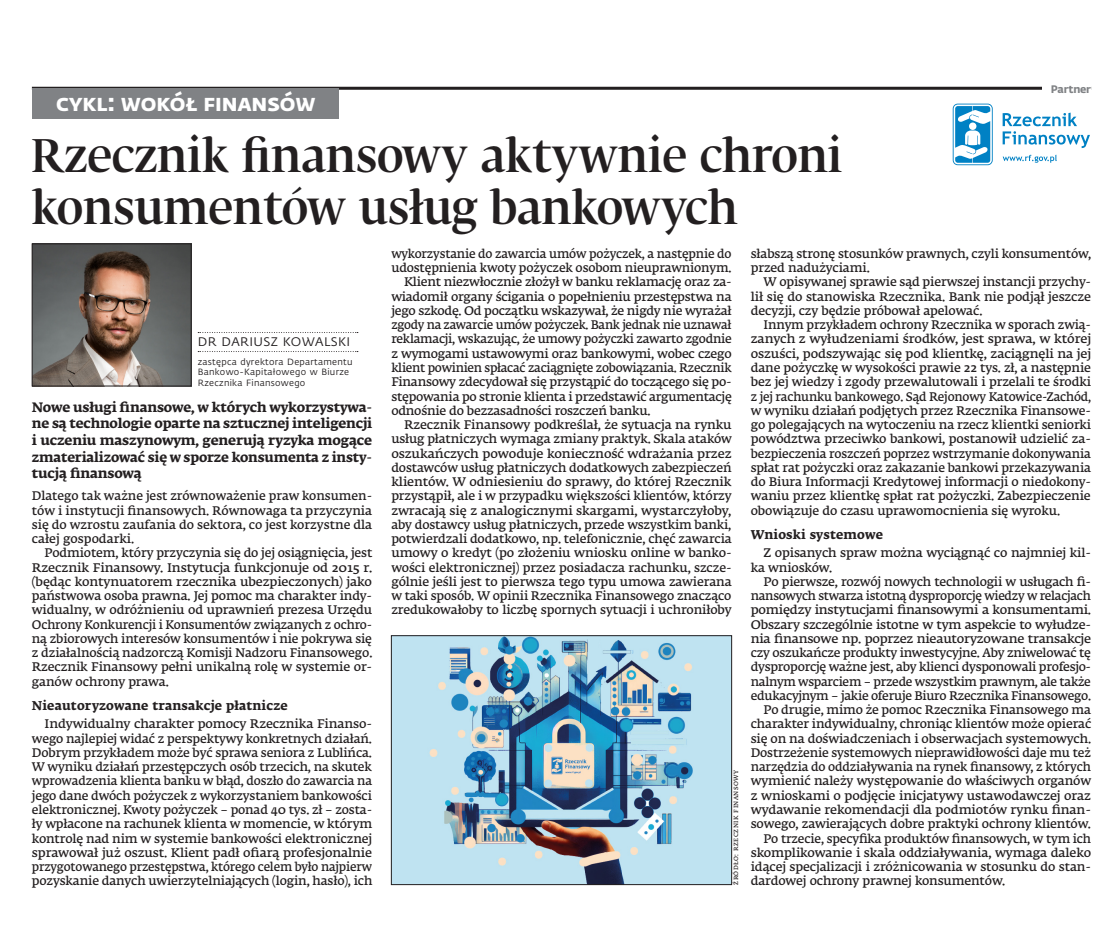
<style>
.page{position:relative;width:1106px;height:936px;background:#fff}
.page>*{position:absolute;margin:0;border:0;box-sizing:border-box;transform-origin:0 0}
.tytul_Bs_1w-00{font:600 46.5px/52.5px "Fedra Serif Display";letter-spacing:.01em;color:#231f20;scale:.95 1}
.lead_s14-02{font:700 24px "Fedra Sans Std";color:#fff}
.tresc_s8_J_no-04{font:700 13.5px/16.5px "Fedra Serif A Std";letter-spacing:-.01em;color:#231f20;text-align:justify}
.srodtyt_ss8_tytul-0{font:700 12.6px "Fedra Serif A Std";letter-spacing:.015em;color:#231f20}
.tresc_s8_J-04{font:12.3px/14.2px "Fedra Serif A Std Demi";letter-spacing:-.01em;color:#231f20;text-align:justify}
.tresc_s8_J_no-04-2{font:12.3px/14.2px "Fedra Serif A Std Demi";color:#231f20;text-align:justify}
.tresc_s8_J-04-2{font:12.3px/14.2px "Fedra Serif A Std Demi";letter-spacing:-.01em;color:#231f20;scale:.96 1}
.internet_ss7-09{font:12.3px "Fedra Sans Std";letter-spacing:.03em;color:#231f20}
.obrazek-tyt_lead_ss{font:700 10.8px "Fedra Sans Std";letter-spacing:-.02em;color:#808285}
.funkcja_ss5_info-09{font:9px/10.5px "Fedra Sans Std";letter-spacing:.03em;color:#231f20}
.obrazek-pod_foto_au{font:6px "Fedra Serif A Std Demi";letter-spacing:.075em;color:#231f20}
</style>
<div class="page">
<hr style="left:32px;top:87px;width:1059px;height:3px;background:#231f20">
<div style="left:32px;top:88px;width:307px;height:31px;background:#808285"></div>
<svg style="left:952px;top:104px;width:40px;height:61px"></svg>
<svg style="left:1002px;top:113px;width:88px;height:35px"></svg>
<svg style="left:1002px;top:155px;width:54px;height:8px"></svg>
<div style="left:1042px;top:83px;width:49px;height:11px;background:#fff"></div>
<svg style="left:198px;top:332px;width:160px;height:1px"></svg>
<svg style="left:198px;top:351px;width:160px;height:1px"></svg>
<img style="left:34px;top:246px;width:155px;height:138px">
<div style="left:32px;top:244px;width:159px;height:142px;border:1px solid #231f20"></div>
<img style="left:393px;top:637px;width:337px;height:245px">
<div style="left:391px;top:635px;width:341px;height:249px;border:1px solid #231f20"></div>
<p class="lead_s14-02" style="left:56px;top:87px;width:261px">cykl: wokół finansów</p>
<p class="tytul_Bs_1w-00" style="left:32px;top:134px;width:854px">Rzecznik finansowy aktywnie chroni konsumentów usług bankowych</p>
<p class="obrazek-tyt_lead_ss" style="left:1050px;top:82px;width:42px">Partner</p>
<p class="internet_ss7-09" style="left:198px;top:334px;width:154px">DR DARIUSZ KOWALSKI</p>
<p class="funkcja_ss5_info-09" style="left:198px;top:356px;width:156px">zastępca dyrektora Departamentu<br>Bankowo-Kapitałowego w Biurze<br>Rzecznika Finansowego</p>
<p class="tresc_s8_J_no-04" style="left:32px;top:400px;width:342px">Nowe usługi finansowe, w których wykorzystywa&shy;ne są technologie oparte na sztucznej inteligencji i uczeniu maszynowym, generują ryzyka mogące zmaterializować się w sporze konsumenta z insty&shy;tucją finansową</p>
<p class="tresc_s8_J_no-04-2" style="left:32px;top:490px;width:342px">Dlatego tak ważne jest zrównoważenie praw konsumen&shy;tów i instytucji finansowych. Równowaga ta przyczynia się do wzrostu zaufania do sektora, co jest korzystne dla całej gospodarki.</p>
<p class="tresc_s8_J-04" style="left:32px;top:547px;width:342px;text-indent:13px">Podmiotem, który przyczynia się do jej osiągnięcia, jest Rzecznik Finansowy. Instytucja funkcjonuje od 2015 r. (będąc kontynuatorem rzecznika ubezpieczonych) jako państwowa osoba prawna. Jej pomoc ma charakter indy&shy;widualny, w odróżnieniu od uprawnień prezesa Urzędu Ochrony Konkurencji i Konsumentów związanych z ochro&shy;ną zbiorowych interesów konsumentów i nie pokrywa się z działalnością nadzorczą Komisji Nadzoru Finansowego.<br>Rzecznik Finansowy pełni unikalną rolę w systemie or&shy;ganów ochrony prawa.</p>
<p class="srodtyt_ss8_tytul-0" style="left:32px;top:697px;width:257px">Nieautoryzowane transakcje płatnicze</p>
<p class="tresc_s8_J-04" style="left:32px;top:718px;width:342px;text-indent:13px">Indywidualny charakter pomocy Rzecznika Finanso&shy;wego najlepiej widać z perspektywy konkretnych działań.<br>Dobrym przykładem może być sprawa seniora z Lublińca.<br>W wyniku działań przestępczych osób trzecich, na skutek wprowadzenia klienta banku w błąd, doszło do zawarcia na jego dane dwóch pożyczek z wykorzystaniem bankowości elektronicznej. Kwoty pożyczek – ponad 40 tys. zł – zosta&shy;ły wpłacone na rachunek klienta w momencie, w którym kontrolę nad nim w systemie bankowości elektronicznej sprawował już oszust. Klient padł ofiarą profesjonalnie przygotowanego przestępstwa, którego celem było najpierw pozyskanie danych uwierzytelniających (login, hasło), ich</p>
<p class="tresc_s8_J-04-2" style="left:391px;top:247px;width:356px">wykorzystanie do zawarcia umów pożyczek, a następnie do udostępnienia kwoty pożyczek osobom nieuprawnionym.</p>
<p class="tresc_s8_J-04" style="left:391px;top:276px;width:342px;text-indent:13px">Klient niezwłocznie złożył w banku reklamację oraz za&shy;wiadomił organy ścigania o popełnieniu przestępstwa na jego szkodę. Od początku wskazywał, że nigdy nie wyrażał zgody na zawarcie umów pożyczek. Bank jednak nie uznawał reklamacji, wskazując, że umowy pożyczki zawarto zgodnie z wymogami ustawowymi oraz bankowymi, wobec czego klient powinien spłacać zaciągnięte zobowiązania. Rzecznik Finansowy zdecydował się przystąpić do toczącego się po&shy;stępowania po stronie klienta i przedstawić argumentację odnośnie do bezzasadności roszczeń banku.</p>
<p class="tresc_s8_J-04" style="left:391px;top:418px;width:342px;text-indent:13px">Rzecznik Finansowy podkreślał, że sytuacja na rynku usług płatniczych wymaga zmiany praktyk. Skala ataków oszukańczych powoduje konieczność wdrażania przez dostawców usług płatniczych dodatkowych zabezpieczeń klientów. W odniesieniu do sprawy, do której Rzecznik przystąpił, ale i w przypadku większości klientów, którzy zwracają się z analogicznymi skargami, wystarczyłoby, aby dostawcy usług płatniczych, przede wszystkim banki, potwierdzali dodatkowo, np. telefonicznie, chęć zawarcia umowy o kredyt (po złożeniu wniosku online w banko&shy;wości elektronicznej) przez posiadacza rachunku, szcze&shy;gólnie jeśli jest to pierwsza tego typu umowa zawierana w taki sposób. W opinii Rzecznika Finansowego znacząco zredukowałoby to liczbę spornych sytuacji i uchroniłoby</p>
<p class="obrazek-pod_foto_au" style="left:732px;top:884px;width:116px;rotate:-90deg">ŹRÓDŁO: RZECZNIK FINANSOWY</p>
<p class="tresc_s8_J-04" style="left:750px;top:247px;width:342px">słabszą stronę stosunków prawnych, czyli konsumentów, przed nadużyciami.</p>
<p class="tresc_s8_J-04" style="left:750px;top:276px;width:342px;text-indent:13px">W opisywanej sprawie sąd pierwszej instancji przychy&shy;lił się do stanowiska Rzecznika. Bank nie podjął jeszcze decyzji, czy będzie próbował apelować.</p>
<p class="tresc_s8_J-04" style="left:750px;top:319px;width:342px;text-indent:13px">Innym przykładem ochrony Rzecznika w sporach zwią&shy;zanych z wyłudzeniami środków, jest sprawa, w której oszuści, podszywając się pod klientkę, zaciągnęli na jej dane pożyczkę w wysokości prawie 22 tys. zł, a następnie bez jej wiedzy i zgody przewalutowali i przelali te środki z jej rachunku bankowego. Sąd Rejonowy Katowice-Zachód, w wyniku działań podjętych przez Rzecznika Finansowe&shy;go polegających na wytoczeniu na rzecz klientki seniorki powództwa przeciwko bankowi, postanowił udzielić za&shy;bezpieczenia roszczeń poprzez wstrzymanie dokonywania spłat rat pożyczki oraz zakazanie bankowi przekazywania do Biura Informacji Kredytowej informacji o niedokony&shy;waniu przez klientkę spłat rat pożyczki. Zabezpieczenie obowiązuje do czasu uprawomocnienia się wyroku.</p>
<p class="srodtyt_ss8_tytul-0" style="left:750px;top:526px;width:134px">Wnioski systemowe</p>
<p class="tresc_s8_J-04" style="left:750px;top:547px;width:342px;text-indent:13px">Z opisanych spraw można wyciągnąć co najmniej kil&shy;ka wniosków.</p>
<p class="tresc_s8_J-04" style="left:750px;top:575px;width:342px;text-indent:13px">Po pierwsze, rozwój nowych technologii w usługach fi&shy;nansowych stwarza istotną dysproporcję wiedzy w relacjach pomiędzy instytucjami finansowymi a konsumentami.<br>Obszary szczególnie istotne w tym aspekcie to wyłudze&shy;nia finansowe np. poprzez nieautoryzowane transakcje czy oszukańcze produkty inwestycyjne. Aby zniwelować tę dysproporcję ważne jest, aby klienci dysponowali profesjo&shy;nalnym wsparciem – przede wszystkim prawnym, ale także edukacyjnym – jakie oferuje Biuro Rzecznika Finansowego.</p>
<p class="tresc_s8_J-04" style="left:750px;top:703px;width:342px;text-indent:13px">Po drugie, mimo że pomoc Rzecznika Finansowego ma charakter indywidualny, chroniąc klientów może opierać się on na doświadczeniach i obserwacjach systemowych.<br>Dostrzeżenie systemowych nieprawidłowości daje mu też narzędzia do oddziaływania na rynek finansowy, z których wymienić należy występowanie do właściwych organów z wnioskami o podjęcie inicjatywy ustawodawczej oraz wydawanie rekomendacji dla podmiotów rynku finan&shy;sowego, zawierających dobre praktyki ochrony klientów.</p>
<p class="tresc_s8_J-04" style="left:750px;top:832px;width:342px;text-indent:13px">Po trzecie, specyfika produktów finansowych, w tym ich skomplikowanie i skala oddziaływania, wymaga daleko idącej specjalizacji i zróżnicowania w stosunku do stan&shy;dardowej ochrony prawnej konsumentów.</p>
</div>
